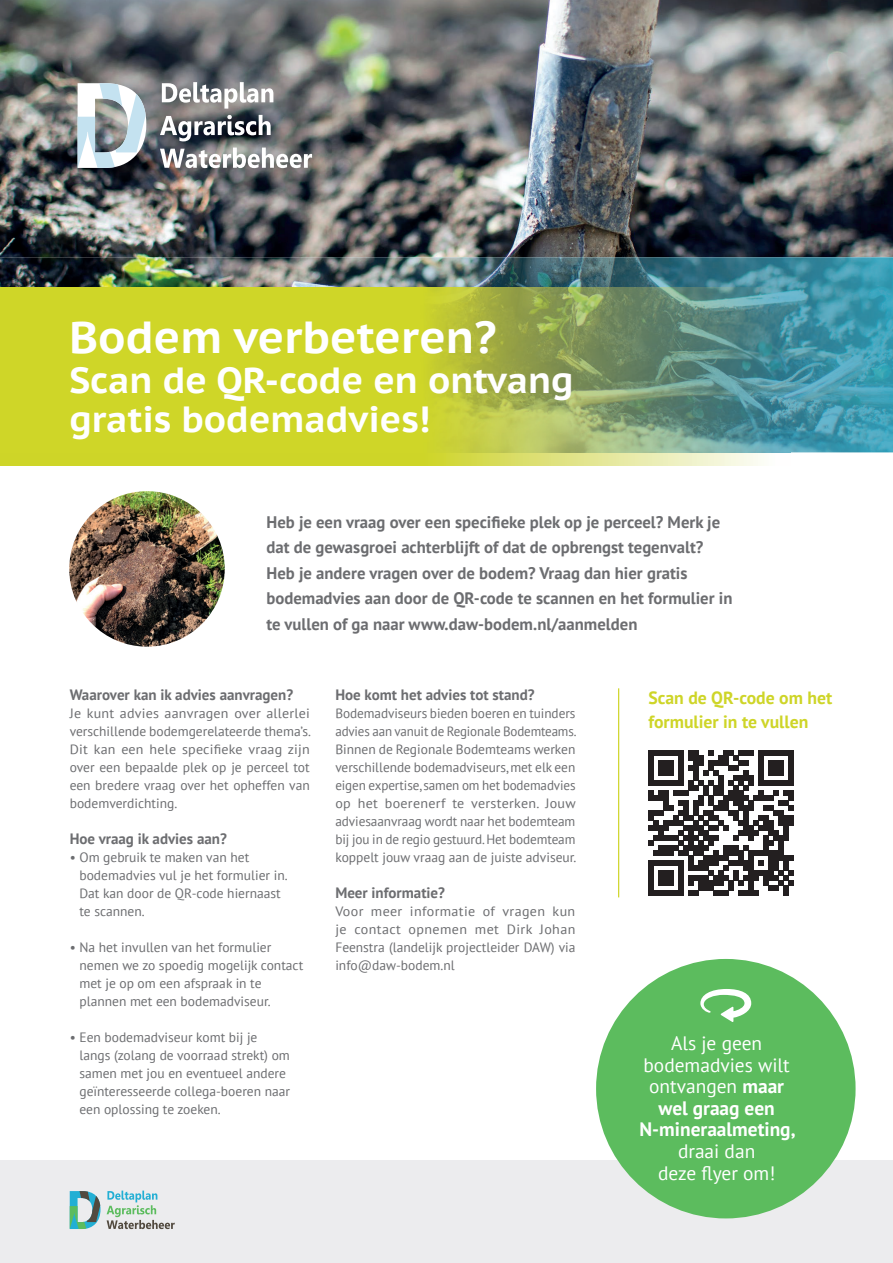
<style>
.page{position:relative;width:893px;height:1263px;background:#fff}
.page>*{position:absolute;margin:0;border:0;box-sizing:border-box;transform-origin:0 0}
.t1{font:700 44.7px "PT Sans Caption";color:#fff}
.t2{font:700 36.3px/39.9px "PT Sans Caption";color:#fff}
.t3{font:19.35px/21.6px "PT Sans";color:#fff;text-align:center}
.t4{font:700 17.7px/24.2px "PT Sans";color:#ced528}
.t5{font:700 16.65px/25.5px "PT Sans";color:#6c6d70}
.t6{font:700 15px "PT Sans";color:#6c6d70}
.t7{font:13.5px/18px "PT Sans";color:#6c6d70}
.t8{font:13.5px/18px "PT Sans";color:#6c6d70;text-align:justify;scale:1.04 1}
.s1{font-weight:700}
</style>
<div class="page">
<div style="left:0;top:1160px;width:893px;height:103px;background:#ececee"></div>
<img style="left:0;top:0;width:893px;height:452px">
<svg style="left:0;top:452px;width:791px;height:14px"></svg>
<img style="left:0;top:287px;width:791px;height:165px">
<svg style="left:70px;top:1191px;width:31px;height:38px"></svg>
<svg style="left:107px;top:1190px;width:68px;height:39px"></svg>
<img style="left:67px;top:73px;width:264px;height:115px">
<img style="left:78px;top:83px;width:68px;height:85px">
<svg style="left:162px;top:82px;width:111px;height:27px"></svg>
<svg style="left:160px;top:115px;width:111px;height:26px"></svg>
<svg style="left:160px;top:148px;width:152px;height:20px"></svg>
<img style="left:69px;top:491px;width:156px;height:156px;border-radius:78px">
<hr style="left:618px;top:688px;width:1px;height:209px;background:#ced528">
<svg style="left:648px;top:750px;width:146px;height:146px"></svg>
<div style="left:596px;top:959px;width:260px;height:259px;background:#5cbc5e;border-radius:50%"></div>
<svg style="left:700px;top:989px;width:51px;height:33px"></svg>
<h1 class="t1" style="left:69px;top:307px;width:429px">Bodem verbeteren?</h1>
<h2 class="t2" style="left:69px;top:359px;width:506px">Scan de QR-code en ontvang gratis bodemadvies!</h2>
<p class="t5" style="left:266px;top:509px;width:467px">Heb je een vraag over een specifieke plek op je perceel? Merk je dat de gewasgroei achterblijft of dat de opbrengst tegenvalt?<br>Heb je andere vragen over de bodem? Vraag dan hier gratis bodemadvies aan door de QR-code te scannen en het formulier in te vullen of ga naar www.daw-bodem.nl/aanmelden</p>
<p class="t6" style="left:70px;top:684px;width:225px">Waarover kan ik advies aanvragen?</p>
<p class="t8" style="left:70px;top:703px;width:233px">Je kunt advies aanvragen over allerlei verschillende bodemgerelateerde thema’s.<br>Dit kan een hele specifieke vraag zijn over een bepaalde plek op je perceel tot een bredere vraag over het opheffen van bodemverdichting.</p>
<p class="t6" style="left:70px;top:828px;width:159px">Hoe vraag ik advies aan?</p>
<p class="t7" style="left:79px;top:847px;width:210px;text-indent:-10px">• Om gebruik te maken van het bodemadvies vul je het formulier in.<br>Dat kan door de QR-code hiernaast te scannen.</p>
<p class="t7" style="left:79px;top:937px;width:225px;text-indent:-10px">• Na het invullen van het formulier nemen we zo spoedig mogelijk contact met je op om een afspraak in te plannen met een bodemadviseur.</p>
<p class="t7" style="left:79px;top:1027px;width:212px;text-indent:-10px">• Een bodemadviseur komt bij je langs (zolang de voorraad strekt) om samen met jou en eventueel andere geïnteresseerde collega-boeren naar een oplossing te zoeken.</p>
<p class="t6" style="left:335px;top:684px;width:201px">Hoe komt het advies tot stand?</p>
<p class="t7" style="left:335px;top:703px;width:243px;text-align:justify">Bodemadviseurs bieden boeren en tuinders advies aan vanuit de Regionale Bodemteams.<br>Binnen de Regionale Bodemteams werken verschillende bodemadviseurs, met elk een eigen expertise, samen om het bodemadvies op het boerenerf te versterken. Jouw adviesaanvraag wordt naar het bodemteam bij jou in de regio gestuurd. Het bodemteam koppelt jouw vraag aan de juiste adviseur.</p>
<p class="t6" style="left:335px;top:882px;width:111px">Meer informatie?</p>
<p class="t8" style="left:335px;top:901px;width:232px">Voor meer informatie of vragen kun je contact opnemen met Dirk Johan Feenstra (landelijk projectleider DAW) via info@daw-bodem.nl</p>
<h3 class="t4" style="left:648px;top:685px;width:185px">Scan de QR-code om het formulier in te vullen</h3>
<h3 class="t3" style="left:639px;top:1032px;width:157px">Als je geen bodemadvies wilt ontvangen <span class="s1">maar wel graag een<br>N-mineraalmeting,</span></h3>
<h3 class="t3" style="left:658px;top:1140px;width:119px">draai dan deze flyer om!</h3>
</div>
